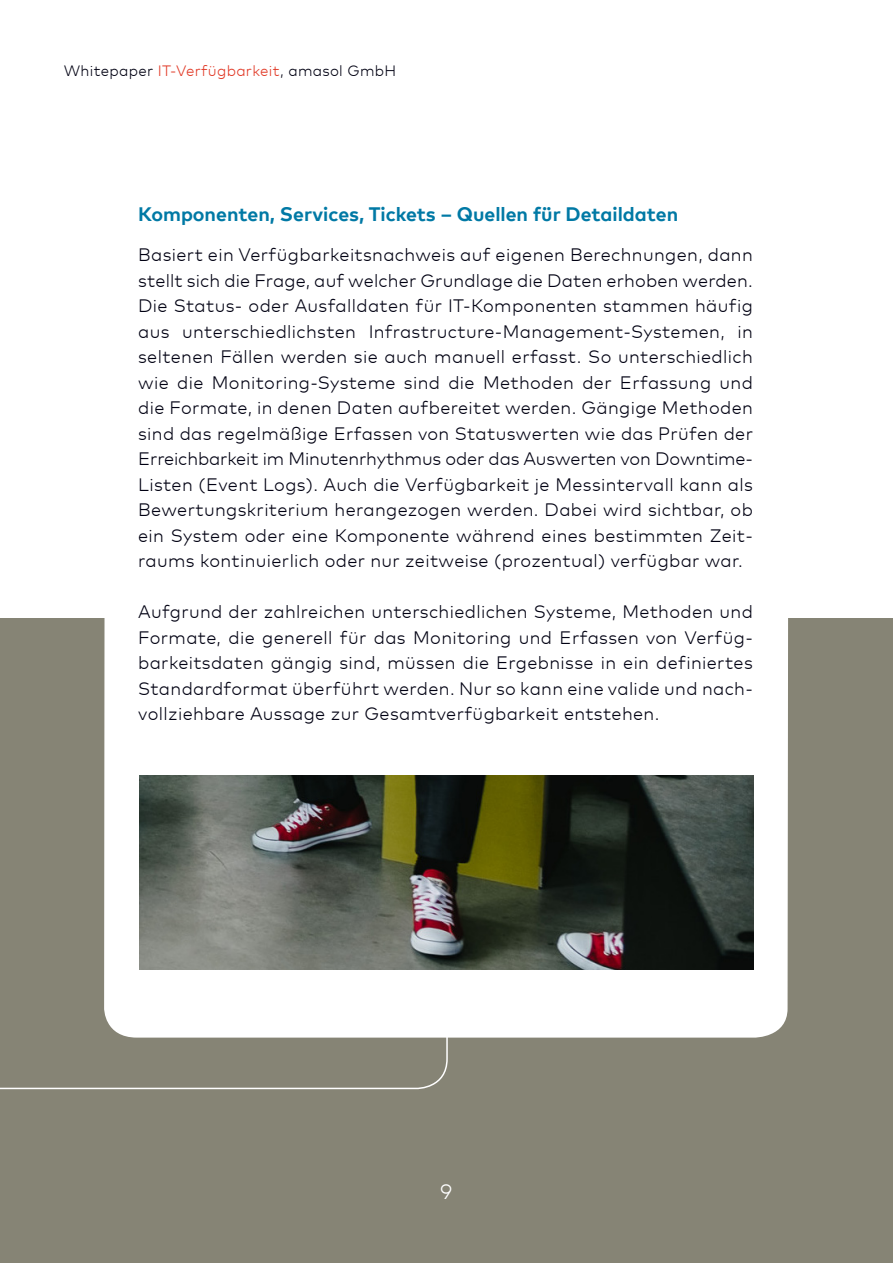
<style>
.page{position:relative;width:893px;height:1263px;background:#fff}
.page>*{position:absolute;margin:0;border:0;box-sizing:border-box;transform-origin:0 0}
.t1{font:300 21px "Mark Pro";color:#fff}
.t2{font:700 19.5px "Mark Pro";color:#0079a5}
.t3{font:300 18px/25.5px "Mark Pro";letter-spacing:.02em;color:#000012;text-align:justify}
.t4{font:300 15px "Mark Pro";letter-spacing:.02em;color:#000012}
.s1{color:#e13926}
</style>
<div class="page">
<div style="left:0;top:618px;width:893px;height:645px;background:#868475"></div>
<div style="left:104px;top:618px;width:684px;height:419px;background:#fff"></div>
<svg style="left:0;top:904px;width:448px;height:186px"></svg>
<img style="left:139px;top:775px;width:615px;height:194px">
<p class="t4" style="left:64px;top:59px;width:334px">Whitepaper <span class="s1">IT-Verfügbarkeit</span>, amasol GmbH</p>
<p class="t2" style="left:138px;top:199px;width:542px">Komponenten, Services, Tickets – Quellen für Detaildaten</p>
<p class="t3" style="left:138px;top:241px;width:616px">Basiert ein Verfügbarkeitsnachweis auf eigenen Berechnungen, dann stellt sich die Frage, auf welcher Grundlage die Daten erhoben werden.<br>Die Status- oder Ausfalldaten für IT-Komponenten stammen häufig aus unterschiedlichsten Infrastructure-Management-Systemen, in seltenen Fällen werden sie auch manuell erfasst. So unterschiedlich wie die Monitoring-Systeme sind die Methoden der Erfassung und die Formate, in denen Daten aufbereitet werden. Gängige Methoden sind das regelmäßige Erfassen von Statuswerten wie das Prüfen der Erreichbarkeit im Minutenrhythmus oder das Auswerten von Downtime-Listen (Event Logs). Auch die Verfügbarkeit je Messintervall kann als Bewertungskriterium herangezogen werden. Dabei wird sichtbar, ob ein System oder eine Komponente während eines bestimmten Zeit&shy;raums kontinuierlich oder nur zeitweise (prozentual) verfügbar war.</p>
<p class="t3" style="left:138px;top:598px;width:616px">Aufgrund der zahlreichen unterschiedlichen Systeme, Methoden und Formate, die generell für das Monitoring und Erfassen von Verfüg&shy;barkeitsdaten gängig sind, müssen die Ergebnisse in ein definiertes Standardformat überführt werden. Nur so kann eine valide und nach&shy;vollziehbare Aussage zur Gesamtverfügbarkeit entstehen.</p>
<p class="t1" style="left:440px;top:1175px;width:14px">9</p>
</div>
